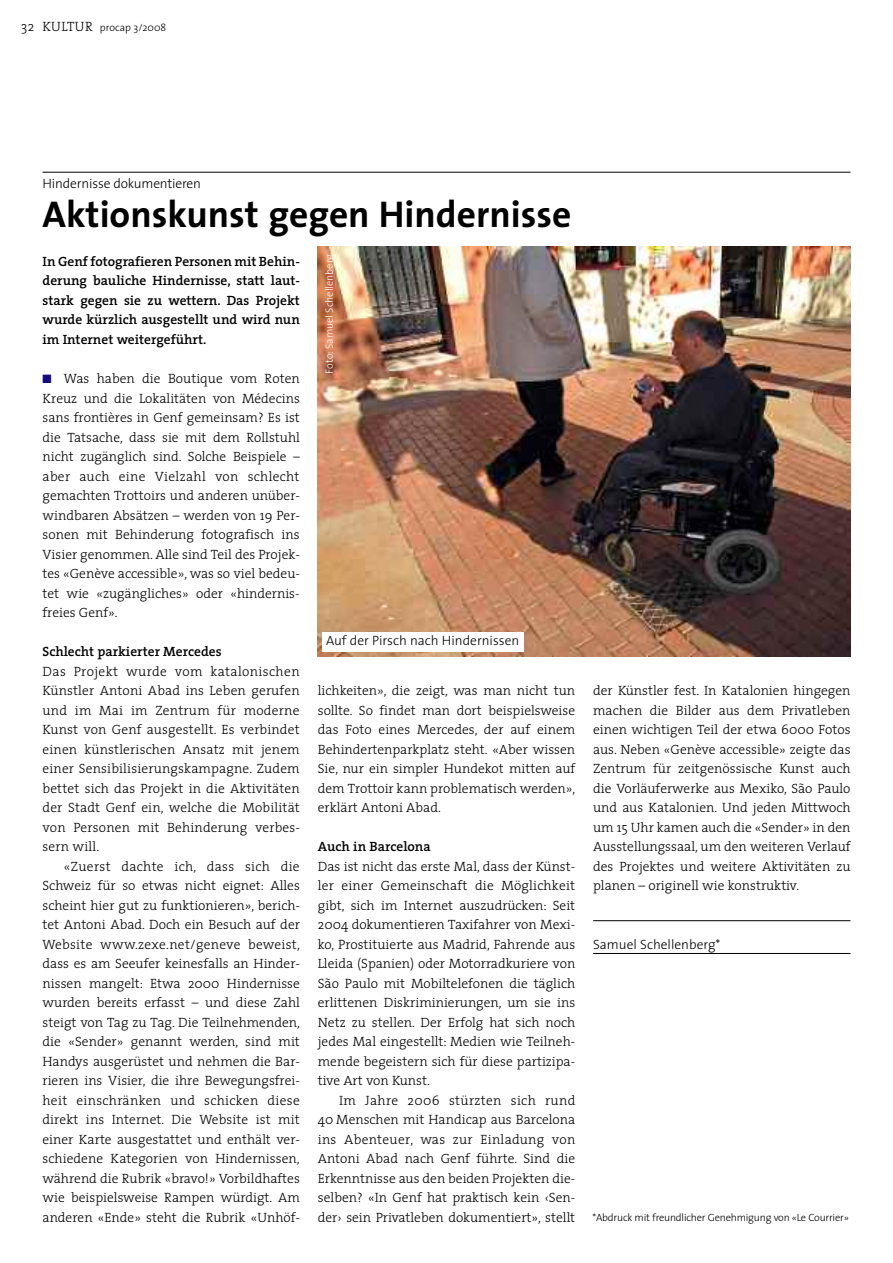
<style>
.page{position:relative;width:893px;height:1263px;background:#fff}
.page>*{position:absolute;margin:0;border:0;box-sizing:border-box;transform-origin:0 0}
.t1{font:700 37.5px "The Sans";color:#000}
.t2{font:300 13.5px/19.5px "The Serif";color:#000;text-align:justify}
.t3{font:600 13.5px/19.5px "The Serif";color:#000;text-align:justify}
.t4{font:300 13.5px "The Sans";color:#000}
.t5{font:300 10.5px "The Sans";letter-spacing:-.02em;color:#000}
.t6{font:300 10.5px "The Sans";color:#fff}
.t7{font:300 10.5px "The Sans";color:#000}
.s1{font-family:"The Serif";font-size:13.5px}
.s2{color:#120b81}
</style>
<div class="page">
<hr style="left:43px;top:172px;width:807px;height:1px;background:#000">
<hr style="left:593px;top:920px;width:257px;height:1px;background:#000">
<hr style="left:593px;top:953px;width:257px;height:1px;background:#000">
<img style="left:317px;top:246px;width:533px;height:410px">
<div style="left:322px;top:632px;width:202px;height:20px;background:#fff"></div>
<p class="t7" style="left:21px;top:23px;width:147px"><span class="s1">32 KULTUR</span> procap 3/2008</p>
<p class="t4" style="left:43px;top:178px;width:160px">Hindernisse dokumentieren</p>
<h1 class="t1" style="left:43px;top:200px;width:530px">Aktionskunst gegen Hindernisse</h1>
<p class="t3" style="left:43px;top:253px;width:259px">In Genf fotografieren Personen mit Behin&shy;derung bauliche Hindernisse, statt laut&shy;stark gegen sie zu wettern. Das Projekt wurde kürzlich ausgestellt und wird nun im Internet weitergeführt.</p>
<p class="t2" style="left:43px;top:370px;width:259px"><span class="s2">■</span> Was haben die Boutique vom Roten Kreuz und die Lokalitäten von Médecins sans frontières in Genf gemeinsam? Es ist die Tatsache, dass sie mit dem Rollstuhl nicht zugänglich sind. Solche Beispiele – aber auch eine Vielzahl von schlecht gemachten Trottoirs und anderen unüber&shy;windbaren Absätzen – werden von 19 Per&shy;sonen mit Behinderung fotografisch ins Visier genommen. Alle sind Teil des Projek&shy;tes «Genève accessible», was so viel bedeu&shy;tet wie «zugängliches» oder «hindernis&shy;freies Genf».</p>
<p class="t3" style="left:43px;top:643px;width:181px">Schlecht parkierter Mercedes</p>
<p class="t2" style="left:43px;top:663px;width:259px">Das Projekt wurde vom katalonischen Künstler Antoni Abad ins Leben gerufen und im Mai im Zentrum für moderne Kunst von Genf ausgestellt. Es verbindet einen künstlerischen Ansatz mit jenem einer Sensibilisierungskampagne. Zudem bettet sich das Projekt in die Aktivitäten der Stadt Genf ein, welche die Mobilität von Personen mit Behinderung verbes&shy;sern will.</p>
<p class="t2" style="left:43px;top:858px;width:259px;text-indent:21px">«Zuerst dachte ich, dass sich die Schweiz für so etwas nicht eignet: Alles scheint hier gut zu funktionieren», berich&shy;tet Antoni Abad. Doch ein Besuch auf der Website www.zexe.net/geneve beweist, dass es am Seeufer keinesfalls an Hinder&shy;nissen mangelt: Etwa 2000 Hindernisse wurden bereits erfasst – und diese Zahl steigt von Tag zu Tag. Die Teilnehmenden, die «Sender» genannt werden, sind mit Handys ausgerüstet und nehmen die Bar&shy;rieren ins Visier, die ihre Bewegungsfrei&shy;heit einschränken und schicken diese direkt ins Internet. Die Website ist mit einer Karte ausgestattet und enthält ver&shy;schiedene Kategorien von Hindernissen, während die Rubrik «bravo!» Vorbildhaftes wie beispielsweise Rampen würdigt. Am anderen «Ende» steht die Rubrik «Unhöf-</p>
<p class="t6" style="left:325px;top:373px;width:121px;rotate:-90deg">Foto: Samuel Schellenberg</p>
<p class="t4" style="left:326px;top:635px;width:195px">Auf der Pirsch nach Hindernissen</p>
<p class="t2" style="left:318px;top:682px;width:259px">lichkeiten», die zeigt, was man nicht tun sollte. So findet man dort beispielsweise das Foto eines Mercedes, der auf einem Behindertenparkplatz steht. «Aber wissen Sie, nur ein simpler Hundekot mitten auf dem Trottoir kann problematisch werden», erklärt Antoni Abad.</p>
<p class="t3" style="left:318px;top:838px;width:114px">Auch in Barcelona</p>
<p class="t2" style="left:318px;top:858px;width:259px">Das ist nicht das erste Mal, dass der Künst&shy;ler einer Gemeinschaft die Möglichkeit gibt, sich im Internet auszudrücken: Seit 2004 dokumentieren Taxifahrer von Mexi&shy;ko, Prostituierte aus Madrid, Fahrende aus Lleida (Spanien) oder Motorradkuriere von São Paulo mit Mobiltelefonen die täglich erlittenen Diskriminierungen, um sie ins Netz zu stellen. Der Erfolg hat sich noch jedes Mal eingestellt: Medien wie Teilneh&shy;mende begeistern sich für diese partizipa&shy;tive Art von Kunst.</p>
<p class="t2" style="left:318px;top:1092px;width:259px;text-indent:21px">Im Jahre 2006 stürzten sich rund 40 Menschen mit Handicap aus Barcelona ins Abenteuer, was zur Einladung von Antoni Abad nach Genf führte. Sind die Erkenntnisse aus den beiden Projekten die&shy;selben? «In Genf hat praktisch kein ‹Sen&shy;der› sein Privatleben dokumentiert», stellt</p>
<p class="t2" style="left:593px;top:682px;width:259px">der Künstler fest. In Katalonien hingegen machen die Bilder aus dem Privatleben einen wichtigen Teil der etwa 6000 Fotos aus. Neben «Genève accessible» zeigte das Zentrum für zeitgenössische Kunst auch die Vorläuferwerke aus Mexiko, São Paulo und aus Katalonien. Und jeden Mittwoch um 15 Uhr kamen auch die «Sender» in den Ausstellungssaal, um den weiteren Verlauf des Projektes und weitere Aktivitäten zu planen – originell wie konstruktiv.</p>
<p class="t4" style="left:593px;top:939px;width:129px">Samuel Schellenberg*</p>
<p class="t5" style="left:592px;top:1213px;width:258px">*Abdruck mit freundlicher Genehmigung von «Le Courrier»</p>
</div>
